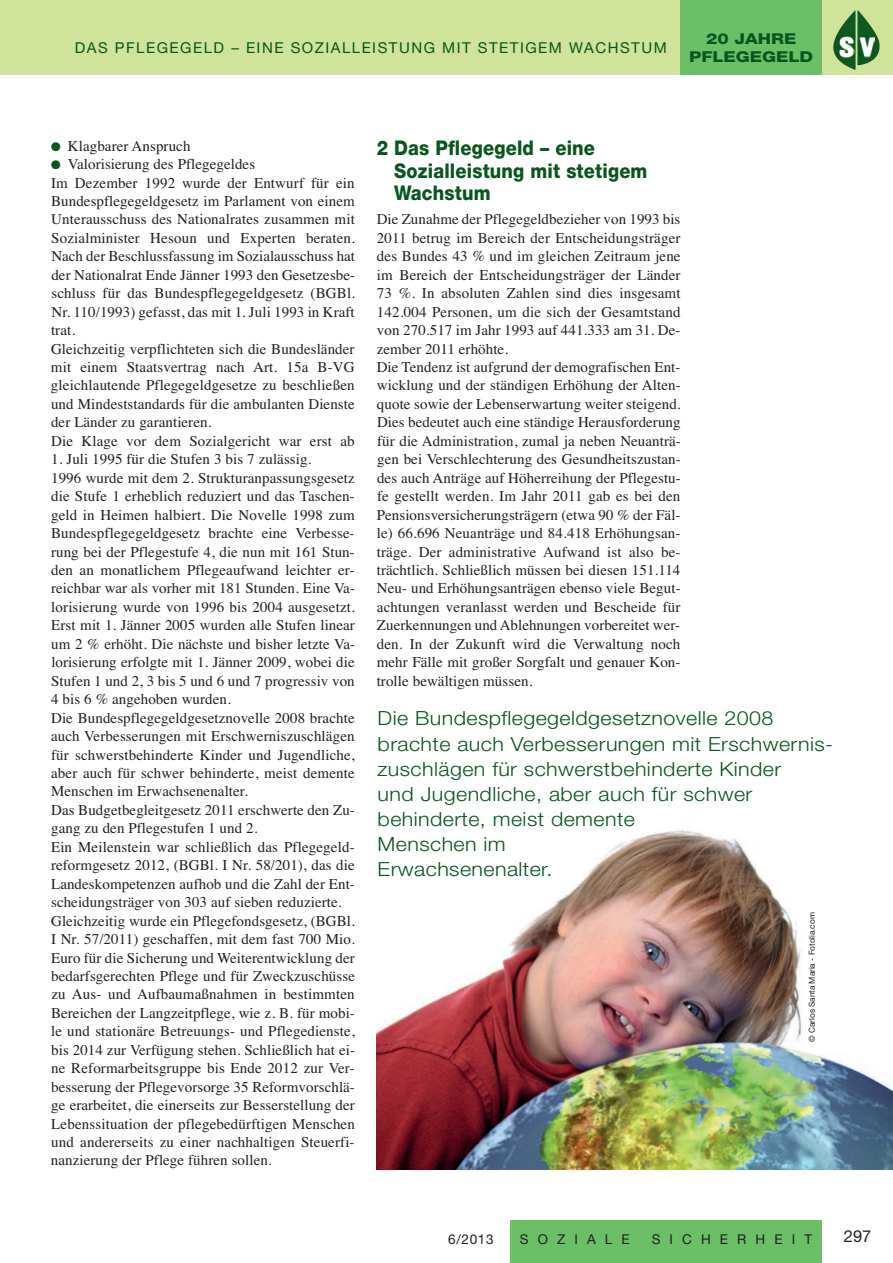
<style>
.page{position:relative;width:893px;height:1263px;background:#fff}
.page>*{position:absolute;margin:0;border:0;box-sizing:border-box;transform-origin:0 0}
.t1{font:800 20.25px/22.5px "Helvetica Neue";letter-spacing:.01em;color:#08551e;scale:.9 1}
.t2{font:300 19.5px/25px "Helvetica Neue";letter-spacing:.02em;color:#08551e;scale:1.1 1}
.t3{font:16.5px "Helvetica Neue";color:#231f20}
.t4{font:15px/18.5px "Times";letter-spacing:.005em;color:#231f20}
.t5{font:15px "Helvetica Neue";letter-spacing:.1em;color:#08551e}
.t6{font:800 15px/17.7px "Helvetica Neue";color:#08551e;text-align:center;scale:1.2 1}
.t7{font:13.5px "Helvetica Neue";letter-spacing:.675em;color:#231f20}
.t8{font:8.25px "Helvetica Neue";letter-spacing:-.005em;color:#231f20}
.s1{font-family:"Monotype Sorts";font-size:12px;color:#08551e}
</style>
<div class="page">
<img style="left:377px;top:830px;width:516px;height:339px">
<div style="left:0;top:0;width:893px;height:74px;background:#d0e39a"></div>
<div style="left:680px;top:0;width:142px;height:74px;background:#6bc067"></div>
<div style="left:510px;top:1220px;width:312px;height:43px;background:#6bc067"></div>
<img style="left:857px;top:10px;width:22px;height:55px">
<img style="left:833px;top:10px;width:22px;height:60px">
<img style="left:837px;top:35px;width:17px;height:22px">
<img style="left:859px;top:36px;width:16px;height:21px">
<p class="t5" style="left:75px;top:43px;width:593px">DAS PFLEGEGELD – EINE SOZIALLEISTUNG MIT STETIGEM WACHSTUM</p>
<p class="t6" style="left:689px;top:31px;width:105px">20 JAHRE<br>PFLEGEGELD</p>
<p class="t4" style="left:51px;top:136px;width:306px"><span class="s1">l</span> Klagbarer Anspruch<br><span class="s1">l</span> Valorisierung des Pflegegeldes<br>Im Dezember 1992 wurde der Entwurf für ein Bundespflegegeldgesetz im Parlament von einem Unterausschuss des Nationalrates zusammen mit Sozialminister Hesoun und Experten beraten.<br>Nach der Beschlussfassung im Sozialausschuss hat der Nationalrat Ende Jänner 1993 den Gesetzesbe&shy;schluss für das Bundespflegegeldgesetz (BGBl.<br>Nr. 110/1993) gefasst, das mit 1. Juli 1993 in Kraft trat.<br>Gleichzeitig verpflichteten sich die Bundesländer mit einem Staatsvertrag nach Art. 15a B-VG gleichlautende Pflegegeldgesetze zu beschließen und Mindeststandards für die ambulanten Dienste der Länder zu garantieren.<br>Die Klage vor dem Sozialgericht war erst ab</p>
<p class="t4" style="left:51px;top:450px;width:306px">1. Juli 1995 für die Stufen 3 bis 7 zulässig.<br>1996 wurde mit dem 2. Strukturanpassungsgesetz die Stufe 1 erheblich reduziert und das Taschen&shy;geld in Heimen halbiert. Die Novelle 1998 zum Bundespflegegeldgesetz brachte eine Verbesse&shy;rung bei der Pflegestufe 4, die nun mit 161 Stun&shy;den an monatlichem Pflegeaufwand leichter er&shy;reichbar war als vorher mit 181 Stunden. Eine Va&shy;lorisierung wurde von 1996 bis 2004 ausgesetzt.<br>Erst mit 1. Jänner 2005 wurden alle Stufen linear um 2 % erhöht. Die nächste und bisher letzte Va&shy;lorisierung erfolgte mit 1. Jänner 2009, wobei die Stufen 1 und 2, 3 bis 5 und 6 und 7 progressiv von 4 bis 6 % angehoben wurden.<br>Die Bundespflegegeldgesetznovelle 2008 brachte auch Verbesserungen mit Erschwerniszuschlägen für schwerstbehinderte Kinder und Jugendliche, aber auch für schwer behinderte, meist demente Menschen im Erwachsenenalter.<br>Das Budgetbegleitgesetz 2011 erschwerte den Zu&shy;gang zu den Pflegestufen 1 und 2.<br>Ein Meilenstein war schließlich das Pflegegeld&shy;reformgesetz 2012, (BGBl. I Nr. 58/201), das die Landeskompetenzen aufhob und die Zahl der Ent&shy;scheidungsträger von 303 auf sieben reduzierte.<br>Gleichzeitig wurde ein Pflegefondsgesetz, (BGBl.<br>I Nr. 57/2011) geschaffen, mit dem fast 700 Mio.<br>Euro für die Sicherung und Weiterentwicklung der bedarfsgerechten Pflege und für Zweckzuschüsse zu Aus- und Aufbaumaßnahmen in bestimmten Bereichen der Langzeitpflege, wie z. B. für mobi&shy;le und stationäre Betreuungs- und Pflegedienste, bis 2014 zur Verfügung stehen. Schließlich hat ei&shy;ne Reformarbeitsgruppe bis Ende 2012 zur Ver&shy;besserung der Pflegevorsorge 35 Reformvorschlä&shy;ge erarbeitet, die einerseits zur Besserstellung der Lebenssituation der pflegebedürftigen Menschen und andererseits zu einer nachhaltigen Steuerfi&shy;nanzierung der Pflege führen sollen.</p>
<h1 class="t1" style="left:394px;top:138px;width:283px;text-indent:-17px">2 Das Pflegegeld – eine<br>Sozialleistung mit stetigem<br>Wachstum</h1>
<p class="t4" style="left:377px;top:210px;width:306px">Die Zunahme der Pflegegeldbezieher von 1993 bis 2011 betrug im Bereich der Entscheidungsträger des Bundes 43 % und im gleichen Zeitraum jene im Bereich der Entscheidungsträger der Länder 73 %. In absoluten Zahlen sind dies insgesamt 142.004 Personen, um die sich der Gesamtstand von 270.517 im Jahr 1993 auf 441.333 am 31. De&shy;zember 2011 erhöhte.<br>Die Tendenz ist aufgrund der demografischen Ent&shy;wicklung und der ständigen Erhöhung der Alten&shy;quote sowie der Lebenserwartung weiter steigend.<br>Dies bedeutet auch eine ständige Herausforderung für die Administration, zumal ja neben Neuanträ&shy;gen bei Verschlechterung des Gesundheitszustan&shy;des auch Anträge auf Höherreihung der Pflegestu&shy;fe gestellt werden. Im Jahr 2011 gab es bei den Pensionsversicherungsträgern (etwa 90 % der Fäl&shy;le) 66.696 Neuanträge und 84.418 Erhöhungsan&shy;träge. Der administrative Aufwand ist also be&shy;trächtlich. Schließlich müssen bei diesen 151.114<br>Neu- und Erhöhungsanträgen ebenso viele Begut&shy;achtungen veranlasst werden und Bescheide für Zuerkennungen und Ablehnungen vorbereitet wer&shy;den. In der Zukunft wird die Verwaltung noch mehr Fälle mit großer Sorgfalt und genauer Kon&shy;trolle bewältigen müssen.</p>
<h2 class="t2" style="left:378px;top:708px;width:416px">Die Bundespflegegeldgesetznovelle 2008 brachte auch Verbesserungen mit Erschwernis&shy;zuschlägen für schwerstbehinderte Kinder<br>und Jugendliche, aber auch für schwer behinderte, meist demente<br>Menschen im<br>Erwachsenenalter.</h2>
<p class="t8" style="left:809px;top:1042px;width:131px;rotate:-90deg">© Carlos Santa Maria - Fotolia.com</p>
<p class="t7" style="left:448px;top:1234px;width:47px">6/2013</p>
<p class="t7" style="left:520px;top:1234px;width:111px">SOZIALE</p>
<p class="t7" style="left:652px;top:1234px;width:162px">SICHERHEIT</p>
<p class="t3" style="left:844px;top:1230px;width:29px">297</p>
</div>
